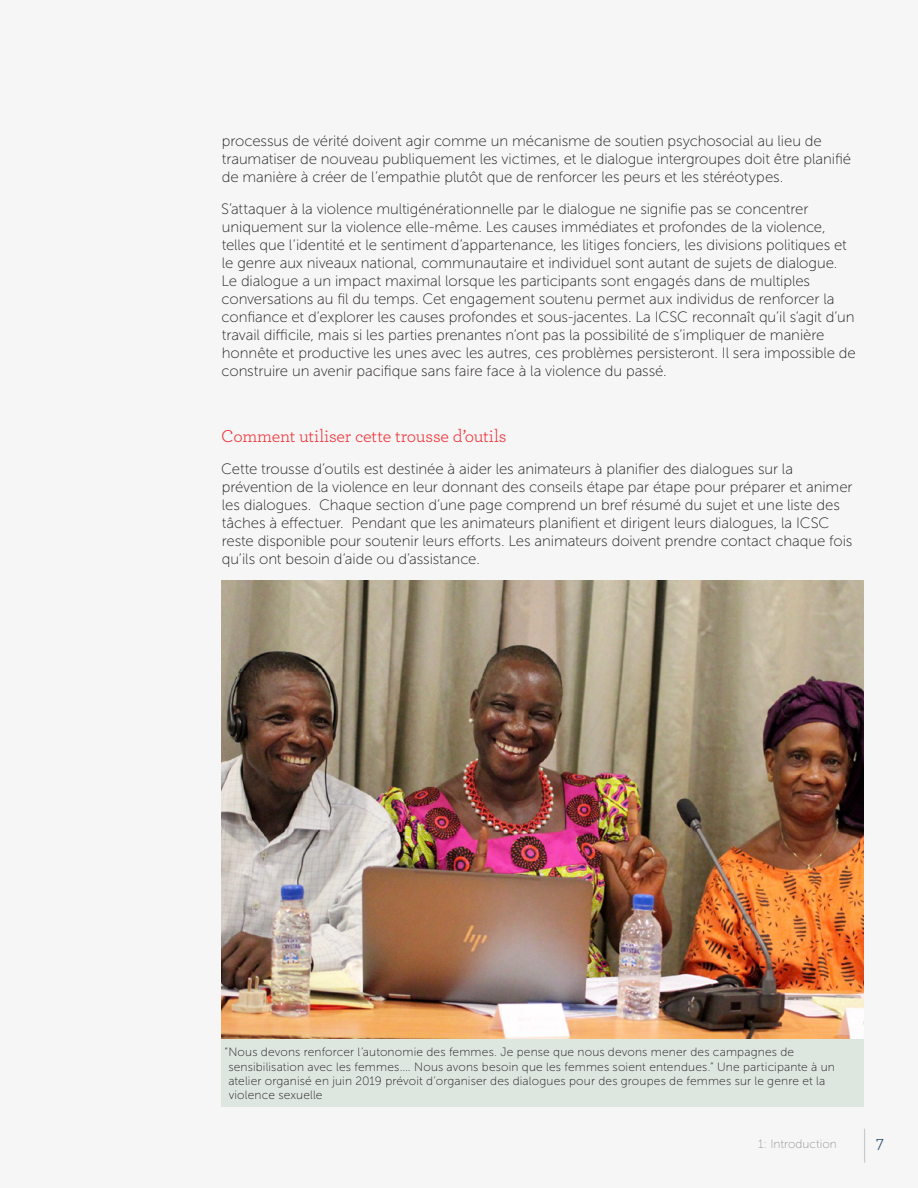
<style>
.page{position:relative;width:918px;height:1188px;background:#f6f6f6}
.page>*{position:absolute;margin:0;border:0;box-sizing:border-box;transform-origin:0 0}
.t1{font:36px "Museo Sans 100";color:#989898;scale:.33 1}
.t2{font:18px "Archer";letter-spacing:-.01em;color:#ee3339}
.t3{font:18px "Archer";color:#304d6b}
.t4{font:15px/18px "Museo Sans 100";letter-spacing:-.005em;color:#231f20}
.t5{font:12px/14.4px "Museo Sans 100";letter-spacing:.015em;color:#231f20}
.t6{font:12px "Museo Sans 100";color:#939598}
</style>
<div class="page">
<img style="left:221px;top:580px;width:643px;height:459px">
<div style="left:221px;top:1040px;width:643px;height:67px;background:#dee6e0"></div>
<p class="t4" style="left:222px;top:132px;width:631px">processus de vérité doivent agir comme un mécanisme de soutien psychosocial au lieu de traumatiser de nouveau publiquement les victimes, et le dialogue intergroupes doit être planifié de manière à créer de l’empathie plutôt que de renforcer les peurs et les stéréotypes.</p>
<p class="t4" style="left:221px;top:200px;width:636px">S’attaquer à la violence multigénérationnelle par le dialogue ne signifie pas se concentrer uniquement sur la violence elle-même. Les causes immédiates et profondes de la violence, telles que l’identité et le sentiment d’appartenance, les litiges fonciers, les divisions politiques et le genre aux niveaux national, communautaire et individuel sont autant de sujets de dialogue.<br>Le dialogue a un impact maximal lorsque les participants sont engagés dans de multiples conversations au fil du temps. Cet engagement soutenu permet aux individus de renforcer la confiance et d’explorer les causes profondes et sous-jacentes. La ICSC reconnaît qu’il s’agit d’un travail difficile, mais si les parties prenantes n’ont pas la possibilité de s’impliquer de manière honnête et productive les unes avec les autres, ces problèmes persisteront. Il sera impossible de construire un avenir pacifique sans faire face à la violence du passé.</p>
<p class="t2" style="left:221px;top:424px;width:287px">Comment utiliser cette trousse d’outils</p>
<p class="t4" style="left:221px;top:460px;width:633px">Cette trousse d’outils est destinée à aider les animateurs à planifier des dialogues sur la prévention de la violence en leur donnant des conseils étape par étape pour préparer et animer les dialogues. Chaque section d’une page comprend un bref résumé du sujet et une liste des tâches à effectuer. Pendant que les animateurs planifient et dirigent leurs dialogues, la ICSC reste disponible pour soutenir leurs efforts. Les animateurs doivent prendre contact chaque fois qu’ils ont besoin d’aide ou d’assistance.</p>
<p class="t5" style="left:228px;top:1045px;width:608px;text-indent:-4px">“Nous devons renforcer l’autonomie des femmes. Je pense que nous devons mener des campagnes de sensibilisation avec les femmes.... Nous avons besoin que les femmes soient entendues.” Une participante à un atelier organisé en juin 2019 prévoit d’organiser des dialogues pour des groupes de femmes sur le genre et la violence sexuelle</p>
<p class="t6" style="left:758px;top:1137px;width:80px">1: Introduction</p>
<h1 class="t1" style="left:863px;top:1126px;width:11px">|</h1>
<p class="t3" style="left:876px;top:1130px;width:9px">7</p>
</div>
